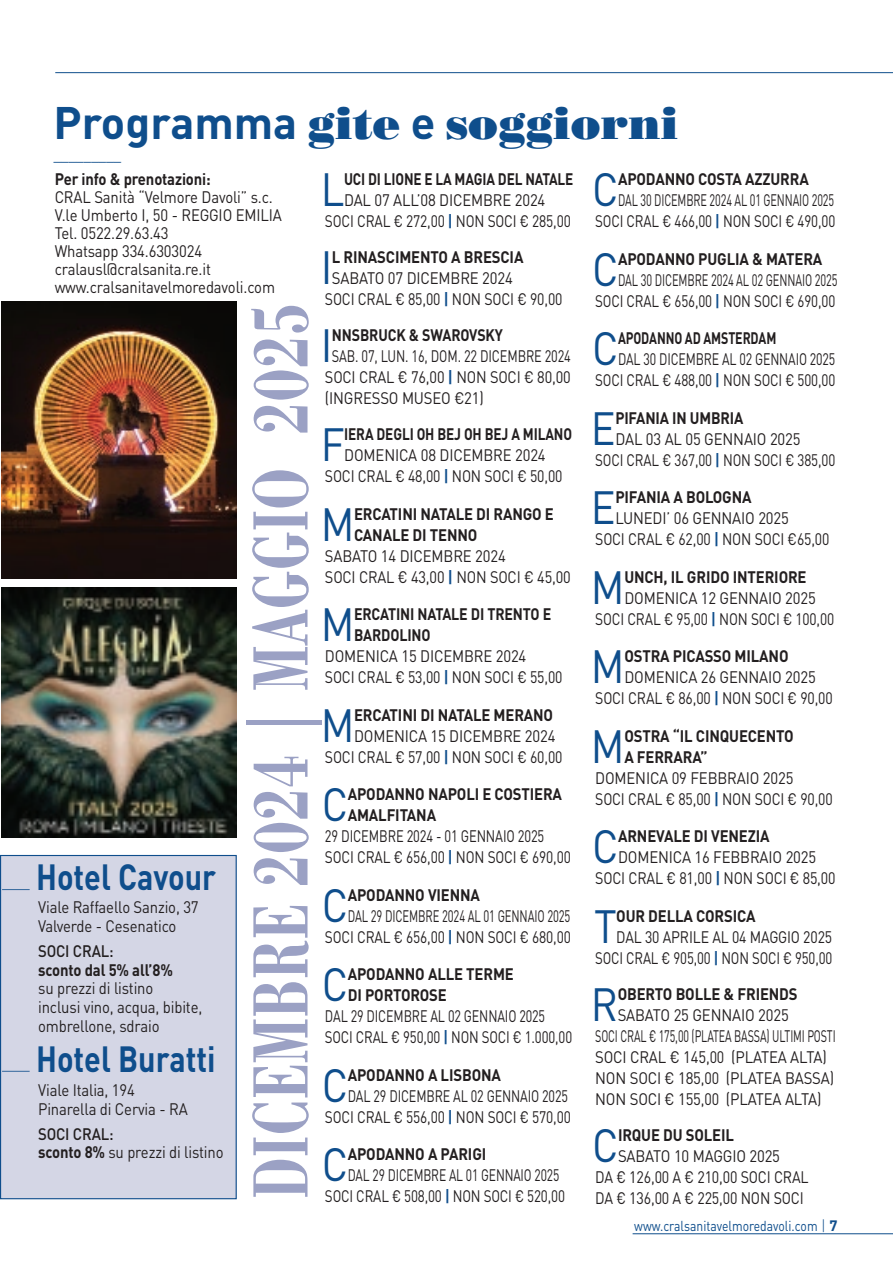
<style>
.page{position:relative;width:893px;height:1263px;background:#fff}
.page>*{position:absolute;margin:0;border:0;box-sizing:border-box;transform-origin:0 0}
.t1{font:700 81px "Bodoni";color:#9ba1c4;scale:.67 1}
.t2{font:46.05px "DIN Pro";color:#0f4e8c;scale:.9 1}
.t3{font:45px "Bodoni Poster";color:#0f4e8c}
.t4{font:700 36px "DIN Pro";color:#0f4e8c;scale:.85 1}
.t5{font:16.5px/21px "DIN Pro";letter-spacing:-.01em;color:#231f20;scale:.9 1}
.t6{font:700 16.5px/21px "DIN Pro";letter-spacing:-.01em;color:#231f20;scale:.9 1}
.t7{font:16.5px/21px "DIN Pro";letter-spacing:-.01em;color:#231f20;scale:.76 1}
.t8{font:16.5px/21px "DIN Pro";letter-spacing:-.01em;color:#231f20;text-align:justify;scale:.77 1}
.t9{font:16.5px/21px "DIN Pro";letter-spacing:-.01em;color:#231f20;text-align:right;scale:.66 1}
.t10{font:16.5px/21px "DIN Pro";letter-spacing:-.01em;color:#231f20;text-align:right;scale:.67 1}
.t11{font:16.5px/21px "DIN Pro";letter-spacing:-.01em;color:#231f20;text-align:right;scale:.68 1}
.t12{font:16.5px/21px "DIN Pro";letter-spacing:-.01em;color:#231f20;text-align:right;scale:.75 1}
.t13{font:16.5px/21px "DIN Pro";letter-spacing:-.01em;color:#231f20;scale:.78 1}
.t14{font:16.5px/21px "DIN Pro";letter-spacing:-.01em;color:#231f20;scale:.73 1}
.t15{font:16.5px/21px "DIN Pro";letter-spacing:-.01em;color:#231f20;text-align:right;scale:.85 1}
.t16{font:700 16.5px "DIN Pro";letter-spacing:-.01em;color:#231f20;scale:.82 1}
.t17{font:700 16.5px/21px "DIN Pro";letter-spacing:-.01em;color:#231f20;scale:.86 1}
.t18{font:700 16.5px "DIN Pro";letter-spacing:-.01em;color:#231f20;scale:.75 1}
.t19{font:700 16.5px "DIN Pro";letter-spacing:-.01em;color:#231f20;scale:.88 1}
.t20{font:16.5px "D DIN Italic";color:#0f4e8c}
.t21{font:500 16.5px "DIN Pro";letter-spacing:-.01em;color:#231f20;scale:.9 1}
.t22{font:14.25px "DIN Pro";color:#0f4e8c;scale:.85 1}
.s1{font-family:"DIN Pro";font-weight:700}
.s2{font-weight:700;color:#0f4e8c}
.s3{font-weight:500}
.s4{font-weight:700}
.s5{font-weight:300;font-size:14.85px}
.s6{font-family:"DIN";font-weight:700;font-size:14.85px}
</style>
<div class="page">
<hr style="left:633px;top:1233px;width:260px;height:1px;background:#0f4e8c">
<hr style="left:55px;top:72px;width:838px;height:1px;background:#0f4e8c">
<div style="left:0;top:855px;width:236px;height:344px;background:#d4d6e5"></div>
<img style="left:2px;top:301px;width:235px;height:277px">
<svg style="left:2px;top:889px;width:28px;height:1px"></svg>
<svg style="left:2px;top:1071px;width:28px;height:1px"></svg>
<img style="left:2px;top:588px;width:235px;height:250px">
<div style="left:0;top:855px;width:237px;height:344px;border:1px solid #0f4e8c"></div>
<h3 class="t3" style="left:54px;top:96px;width:626px"><span class="s1">Programma</span> gite <span class="s1">e</span> soggiorni</h3>
<h2 class="t2" style="left:592px;top:153px;width:31px">C</h2>
<p class="t6" style="left:618px;top:167px;width:214px">APODANNO COSTA AZZURRA</p>
<p class="t20" style="left:55px;top:147px;width:69px">_________</p>
<p class="t6" style="left:55px;top:167px;width:175px">Per info &amp; prenotazioni:</p>
<p class="t5" style="left:55px;top:186px;width:254px;line-height:18px">CRAL Sanità “Velmore Davoli” s.c.<br>V.le Umberto I, 50 - REGGIO EMILIA<br>Tel. 0522.29.63.43<br>Whatsapp 334.6303024 cralausl@cralsanita.re.it www.cralsanitavelmoredavoli.com</p>
<h2 class="t2" style="left:321px;top:153px;width:28px">L</h2>
<p class="t16" style="left:344px;top:165px;width:281px">UCI DI LIONE E LA MAGIA DEL NATALE</p>
<p class="t9" style="left:595px;top:188px;width:365px">DAL 30 DICEMBRE 2024 AL 01 GENNAIO 2025<br>SOCI CRAL € 466,00 <span class="s2">|</span> NON SOCI € 490,00</p>
<h2 class="t2" style="left:592px;top:233px;width:31px">C</h2>
<p class="t6" style="left:618px;top:246px;width:229px">APODANNO PUGLIA &amp; MATERA</p>
<p class="t5" style="left:325px;top:188px;width:275px;text-align:center">DAL 07 ALL’08 DICEMBRE 2024<br>SOCI CRAL € 272,00 <span class="s2">|</span> NON SOCI € 285,00</p>
<h2 class="t2" style="left:321px;top:231px;width:14px">I</h2>
<p class="t6" style="left:332px;top:245px;width:214px">L RINASCIMENTO A BRESCIA</p>
<p class="t5" style="left:325px;top:266px;width:265px;text-indent:7px">SABATO 07 DICEMBRE 2024<br>SOCI CRAL € 85,00 <span class="s2">|</span> NON SOCI € 90,00</p>
<h2 class="t2" style="left:321px;top:309px;width:14px">I</h2>
<p class="t17" style="left:332px;top:323px;width:200px">NNSBRUCK &amp; SWAROVSKY</p>
<p class="t10" style="left:595px;top:267px;width:363px">DAL 30 DICEMBRE 2024 AL 02 GENNAIO 2025<br>SOCI CRAL € 656,00 <span class="s2">|</span> NON SOCI € 690,00</p>
<h2 class="t2" style="left:592px;top:312px;width:31px">C</h2>
<p class="t18" style="left:618px;top:324px;width:213px">APODANNO AD AMSTERDAM</p>
<h1 class="t1" style="left:230px;top:1199px;width:1340px;rotate:-90deg">DICEMBRE 2024 | MAGGIO 2025</h1>
<p class="t8" style="left:325px;top:344px;width:321px;text-indent:7px">SAB. 07, LUN. 16, DOM. 22 DICEMBRE 2024<br>SOCI CRAL € 76,00 <span class="s2">|</span> NON SOCI € 80,00 (INGRESSO MUSEO €21)</p>
<h2 class="t2" style="left:321px;top:408px;width:28px">F</h2>
<p class="t16" style="left:344px;top:420px;width:279px">IERA DEGLI OH BEJ OH BEJ A MILANO</p>
<p class="t12" style="left:595px;top:347px;width:322px">DAL 30 DICEMBRE AL 02 GENNAIO 2025<br>SOCI CRAL € 488,00 <span class="s2">|</span> NON SOCI € 500,00</p>
<h2 class="t2" style="left:591px;top:392px;width:29px">E</h2>
<p class="t19" style="left:615px;top:404px;width:147px">PIFANIA IN UMBRIA</p>
<p class="t5" style="left:595px;top:426px;width:268px;text-indent:20px">DAL 03 AL 05 GENNAIO 2025<br>SOCI CRAL € 367,00 <span class="s2">|</span> NON SOCI € 385,00</p>
<h2 class="t2" style="left:591px;top:471px;width:29px">E</h2>
<p class="t6" style="left:615px;top:485px;width:153px">PIFANIA A BOLOGNA</p>
<p class="t5" style="left:325px;top:443px;width:265px;text-align:center">DOMENICA 08 DICEMBRE 2024<br>SOCI CRAL € 48,00 <span class="s2">|</span> NON SOCI € 50,00</p>
<h2 class="t2" style="left:321px;top:488px;width:39px">M</h2>
<p class="t6" style="left:354px;top:501px;width:224px">ERCATINI NATALE DI RANGO E<br>CANALE DI TENNO</p>
<p class="t5" style="left:325px;top:544px;width:275px">SABATO 14 DICEMBRE 2024<br>SOCI CRAL € 43,00 <span class="s2">|</span> NON SOCI € 45,00</p>
<h2 class="t2" style="left:321px;top:588px;width:39px">M</h2>
<p class="t17" style="left:354px;top:602px;width:231px">ERCATINI NATALE DI TRENTO E<br>BARDOLINO</p>
<p class="t5" style="left:325px;top:644px;width:265px">DOMENICA 15 DICEMBRE 2024<br>SOCI CRAL € 53,00 <span class="s2">|</span> NON SOCI € 55,00</p>
<h2 class="t2" style="left:321px;top:689px;width:39px">M</h2>
<p class="t6" style="left:354px;top:702px;width:223px">ERCATINI DI NATALE MERANO</p>
<p class="t5" style="left:595px;top:506px;width:262px;text-indent:20px">LUNEDI’ 06 GENNAIO 2025<br>SOCI CRAL € 62,00 <span class="s2">|</span> NON SOCI €65,00</p>
<h2 class="t2" style="left:591px;top:551px;width:39px">M</h2>
<p class="t6" style="left:624px;top:564px;width:204px">UNCH, IL GRIDO INTERIORE</p>
<p class="t5" style="left:595px;top:586px;width:267px;text-indent:29px">DOMENICA 12 GENNAIO 2025<br>SOCI CRAL € 95,00 <span class="s2">|</span> NON SOCI € 100,00</p>
<h2 class="t2" style="left:591px;top:630px;width:39px">M</h2>
<p class="t6" style="left:624px;top:644px;width:184px">OSTRA PICASSO MILANO</p>
<p class="t5" style="left:595px;top:665px;width:265px;text-indent:29px">DOMENICA 26 GENNAIO 2025<br>SOCI CRAL € 86,00 <span class="s2">|</span> NON SOCI € 90,00</p>
<h2 class="t2" style="left:591px;top:710px;width:39px">M</h2>
<p class="t6" style="left:624px;top:723px;width:190px">OSTRA “IL CINQUECENTO<br>A FERRARA”</p>
<p class="t5" style="left:595px;top:766px;width:265px">DOMENICA 09 FEBBRAIO 2025<br>SOCI CRAL € 85,00 <span class="s2">|</span> NON SOCI € 90,00</p>
<h2 class="t2" style="left:592px;top:810px;width:31px">C</h2>
<p class="t6" style="left:618px;top:824px;width:170px">ARNEVALE DI VENEZIA</p>
<p class="t5" style="left:325px;top:724px;width:265px;text-indent:29px">DOMENICA 15 DICEMBRE 2024<br>SOCI CRAL € 57,00 <span class="s2">|</span> NON SOCI € 60,00</p>
<h2 class="t2" style="left:322px;top:768px;width:31px">C</h2>
<p class="t6" style="left:348px;top:782px;width:240px">APODANNO NAPOLI E COSTIERA<br>AMALFITANA</p>
<p class="t13" style="left:325px;top:824px;width:317px">29 DICEMBRE 2024 - 01 GENNAIO 2025<br>SOCI CRAL € 656,00 <span class="s2">|</span> NON SOCI € 690,00</p>
<h2 class="t2" style="left:322px;top:869px;width:31px">C</h2>
<p class="t6" style="left:348px;top:882px;width:148px">APODANNO VIENNA</p>
<p class="t5" style="left:595px;top:845px;width:269px;text-align:center">DOMENICA 16 FEBBRAIO 2025<br>SOCI CRAL € 81,00 <span class="s2">|</span> NON SOCI € 85,00</p>
<h2 class="t2" style="left:594px;top:890px;width:27px">T</h2>
<p class="t6" style="left:616px;top:903px;width:156px">OUR DELLA CORSICA</p>
<h3 class="t4" style="left:36px;top:847px;width:213px">Hotel Cavour</h3>
<p class="t5" style="left:38px;top:896px;width:180px;line-height:18.8px">Viale Raffaello Sanzio, 37<br>Valverde - Cesenatico</p>
<p class="t21" style="left:38px;top:937px;width:85px">SOCI CRAL:</p>
<p class="t6" style="left:38px;top:957px;width:151px">sconto dal 5% all’8%</p>
<p class="t5" style="left:38px;top:977px;width:184px;line-height:18.8px">su prezzi di listino<br>inclusi vino, acqua, bibite, ombrellone, sdraio</p>
<h3 class="t4" style="left:36px;top:1028px;width:213px">Hotel Buratti</h3>
<p class="t5" style="left:38px;top:1079px;width:168px;line-height:18.8px">Viale Italia, 194<br>Pinarella di Cervia - RA</p>
<p class="t5" style="left:38px;top:1122px;width:207px;line-height:18.8px"><span class="s3">SOCI CRAL:<br></span><span class="s4">sconto 8%</span> su prezzi di listino</p>
<p class="t11" style="left:325px;top:903px;width:363px">DAL 29 DICEMBRE 2024 AL 01 GENNAIO 2025<br>SOCI CRAL € 656,00 <span class="s2">|</span> NON SOCI € 680,00</p>
<h2 class="t2" style="left:322px;top:948px;width:31px">C</h2>
<p class="t6" style="left:348px;top:962px;width:186px">APODANNO ALLE TERME<br>DI PORTOROSE</p>
<p class="t7" style="left:325px;top:1004px;width:327px">DAL 29 DICEMBRE AL 02 GENNAIO 2025<br>SOCI CRAL € 950,00 <span class="s2">|</span> NON SOCI € 1.000,00</p>
<h2 class="t2" style="left:322px;top:1049px;width:31px">C</h2>
<p class="t6" style="left:348px;top:1062px;width:172px">APODANNO A LISBONA</p>
<p class="t15" style="left:595px;top:924px;width:280px">DAL 30 APRILE AL 04 MAGGIO 2025<br>SOCI CRAL € 905,00 <span class="s2">|</span> NON SOCI € 950,00</p>
<h2 class="t2" style="left:591px;top:968px;width:32px">R</h2>
<p class="t6" style="left:618px;top:981px;width:201px">OBERTO BOLLE &amp; FRIENDS</p>
<p class="t5" style="left:595px;top:1002px;width:269px;text-indent:22px">SABATO 25 GENNAIO 2025<br>SOCI CRAL € 175,00 (PLATEA BASSA) ULTIMI POSTI<br>SOCI CRAL € 145,00 (PLATEA ALTA)<br>NON SOCI € 185,00 (PLATEA BASSA)<br>NON SOCI € 155,00 (PLATEA ALTA)</p>
<h2 class="t2" style="left:592px;top:1109px;width:31px">C</h2>
<p class="t6" style="left:618px;top:1122px;width:130px">IRQUE DU SOLEIL</p>
<p class="t7" style="left:325px;top:1083px;width:325px;text-align:right">DAL 29 DICEMBRE AL 02 GENNAIO 2025<br>SOCI CRAL € 556,00 <span class="s2">|</span> NON SOCI € 570,00</p>
<h2 class="t2" style="left:322px;top:1128px;width:31px">C</h2>
<p class="t6" style="left:348px;top:1142px;width:156px">APODANNO A PARIGI</p>
<p class="t5" style="left:595px;top:1143px;width:239px;text-align:center">SABATO 10 MAGGIO 2025<br>DA € 126,00 A € 210,00 SOCI CRAL<br>DA € 136,00 A € 225,00 NON SOCI</p>
<p class="t14" style="left:325px;top:1163px;width:330px;text-indent:23px">DAL 29 DICEMBRE AL 01 GENNAIO 2025<br>SOCI CRAL € 508,00 <span class="s2">|</span> NON SOCI € 520,00</p>
<p class="t22" style="left:634px;top:1215px;width:241px">www.cralsanitavelmoredavoli.com <span class="s5">|</span> <span class="s6">7</span></p>
</div>
